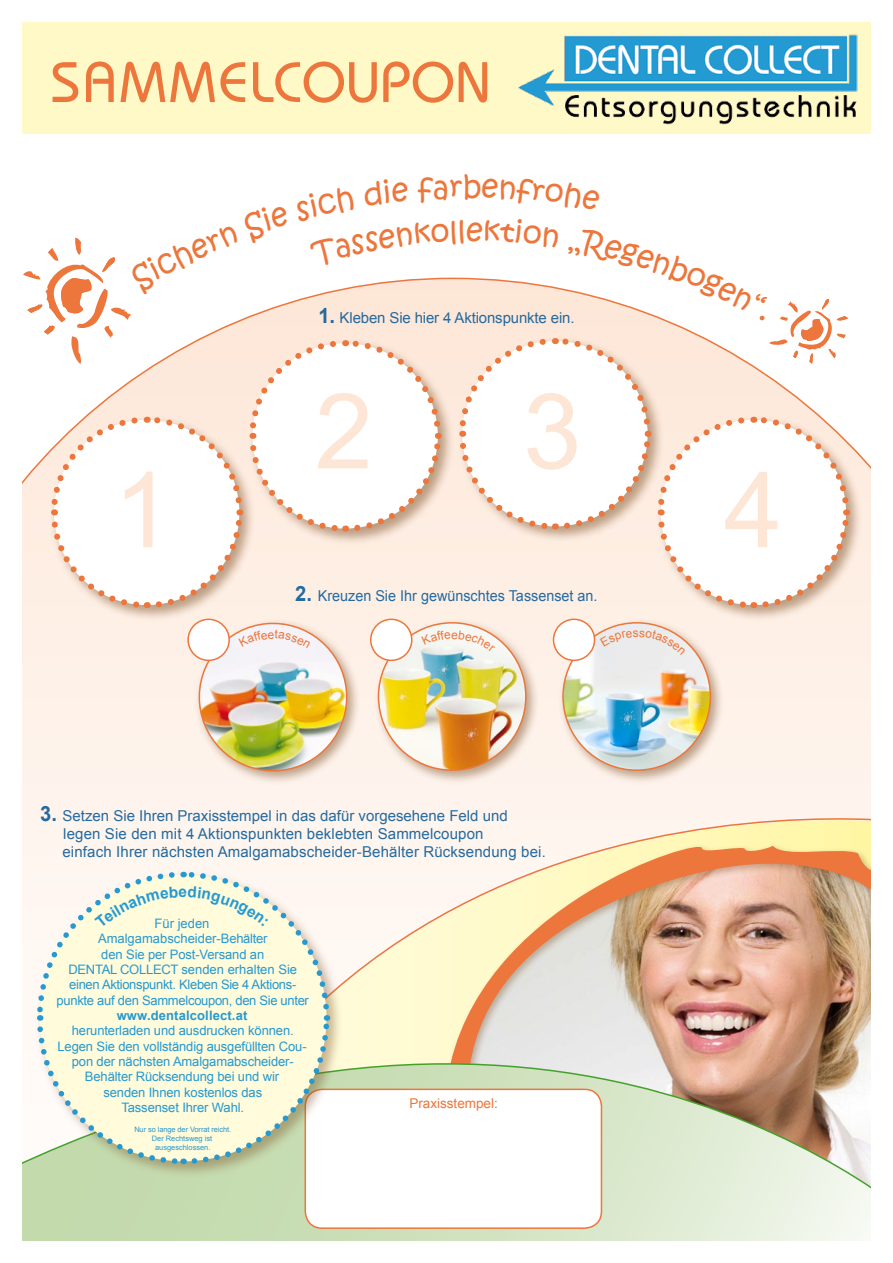
<style>
.page{position:relative;width:893px;height:1263px;background:#fff}
.page>*{position:absolute;margin:0;border:0;box-sizing:border-box;transform-origin:0 0}
.t1{font:105px "Arial";color:#fde6d6}
.t2{font:500 57px "Bauhaus IT Cby BT";color:#ec763b}
.t3{font:30px "Kristen ITC";color:#ec763b}
.t4{font:15px "Arial";color:#256a9e}
.t5{font:15px "Arial";color:#256a9e;scale:.96 1}
.t6{font:13.5px "Arial";color:#ec763b}
.t7{font:13.05px/15.3px "Arial";letter-spacing:-.01em;color:#2699d1;text-align:center}
.t8{font:7.5px "Arial";color:#2699d1}
.s1{font-weight:700;font-size:21px}
.s2{font-weight:700}
</style>
<div class="page">
<div style="left:22px;top:459px;width:849px;height:423px;background:#fef1e8"></div>
<div style="left:0;top:0;width:893px;height:134px;background:#fff9c7"></div>
<div style="left:106px;top:721px;width:765px;height:161px;background:#fef4ed"></div>
<svg style="left:365px;top:806px;width:506px;height:76px;fill:#fef5ed"></svg>
<img style="left:22px;top:882px;width:849px;height:359px">
<div style="left:305px;top:1089px;width:296px;height:139px;background:#fff;border-radius:17px"></div>
<div style="left:305px;top:1088px;width:297px;height:141px;border:2px solid #ec763b;border-radius:17px"></div>
<div style="left:35px;top:869px;width:309px;height:310px;background:#7a4d22;opacity:.4"></div>
<img style="left:518px;top:34px;width:340px;height:91px">
<div style="left:49px;top:414px;width:208px;height:209px;background:#7a4d22;opacity:.5"></div>
<div style="left:655px;top:414px;width:209px;height:209px;background:#7a4d22;opacity:.5"></div>
<div style="left:194px;top:618px;width:167px;height:167px;background:#7a4d22;opacity:.5"></div>
<div style="left:373px;top:618px;width:167px;height:166px;background:#7a4d22;opacity:.5"></div>
<img style="left:378px;top:623px;width:148px;height:147px;border-radius:74px">
<div style="left:558px;top:618px;width:167px;height:166px;background:#7a4d22;opacity:.5"></div>
<img style="left:563px;top:623px;width:147px;height:147px;border-radius:74px">
<svg style="left:188px;top:619px;width:41px;height:41px"></svg>
<div style="left:187px;top:619px;width:43px;height:42px;border:2px solid #ec763b;border-radius:50%"></div>
<div style="left:371px;top:619px;width:41px;height:41px;background:#fff;border-radius:50%"></div>
<div style="left:370px;top:619px;width:42px;height:42px;border:2px solid #ec763b;border-radius:50%"></div>
<div style="left:553px;top:619px;width:41px;height:41px;background:#fff;border-radius:50%"></div>
<div style="left:553px;top:619px;width:42px;height:42px;border:2px solid #ec763b;border-radius:50%"></div>
<div style="left:0;top:0;width:893px;height:21px;background:#fff"></div>
<div style="left:0;top:0;width:21px;height:1263px;background:#fff"></div>
<div style="left:872px;top:0;width:21px;height:1263px;background:#fff"></div>
<svg style="left:23px;top:237px;width:829px;height:374px"></svg>
<svg style="left:34px;top:869px;width:298px;height:298px"></svg>
<img style="left:196px;top:620px;width:154px;height:154px">
<svg style="left:422px;top:630px;width:73px;height:22px"></svg>
<div style="left:600px;top:630px;width:85px;height:25px;background:#ebebec"></div>
<p class="t2" style="left:51px;top:47px;width:442px">SAMMELCOUPON</p>
<p class="t3" style="left:463px;top:167px;width:20px">b</p>
<p class="t3" style="left:466px;top:211px;width:18px">e</p>
<p class="t1" style="left:113px;top:441px;width:60px">1</p>
<p class="t4" style="left:318px;top:307px;width:258px"><span class="s1">1.</span> Kleben Sie hier 4 Aktionspunkte ein.</p>
<p class="t1" style="left:315px;top:363px;width:60px">2</p>
<p class="t1" style="left:523px;top:363px;width:60px">3</p>
<p class="t5" style="left:295px;top:586px;width:316px"><span class="s1">2.</span> Kreuzen Sie Ihr gewünschtes Tassenset an.</p>
<p class="t4" style="left:40px;top:806px;width:469px"><span class="s1">3.</span> Setzen Sie Ihren Praxisstempel in das dafür vorgesehene Feld und</p>
<p class="t4" style="left:63px;top:824px;width:422px">legen Sie den mit 4 Aktionspunkten beklebten Sammelcoupon</p>
<p class="t4" style="left:62px;top:842px;width:485px">einfach Ihrer nächsten Amalgamabscheider-Behälter Rücksendung bei.</p>
<p class="t7" style="left:155px;top:916px;width:56px">Für jeden</p>
<p class="t7" style="left:98px;top:931px;width:171px">Amalgamabscheider-Behälter</p>
<p class="t7" style="left:101px;top:947px;width:164px">den Sie per Post-Versand an</p>
<p class="t7" style="left:57px;top:962px;width:254px">DENTAL COLLECT senden erhalten Sie einen Aktionspunkt. Kleben Sie 4 Aktions&shy;punkte auf den Sammelcoupon, den Sie unter</p>
<p class="t7" style="left:72px;top:1008px;width:223px"><span class="s2">www.dentalcollect.at<br></span>herunterladen und ausdrucken können.</p>
<p class="t7" style="left:57px;top:1039px;width:251px">Legen Sie den vollständig ausgefüllten Cou&shy;pon der nächsten Amalgamabscheider-<br>Behälter Rücksendung bei und wir</p>
<p class="t7" style="left:103px;top:1085px;width:160px">senden Ihnen kostenlos das</p>
<p class="t7" style="left:121px;top:1100px;width:124px">Tassenset Ihrer Wahl.</p>
<p class="t8" style="left:134px;top:1124px;width:98px">Nur so lange der Vorrat reicht.</p>
<p class="t8" style="left:152px;top:1133px;width:62px">Der Rechtsweg ist</p>
<p class="t8" style="left:155px;top:1142px;width:57px">ausgeschlossen.</p>
<p class="t6" style="left:409px;top:1094px;width:90px">Praxisstempel:</p>
<p class="t1" style="left:724px;top:441px;width:60px">4</p>
</div>
